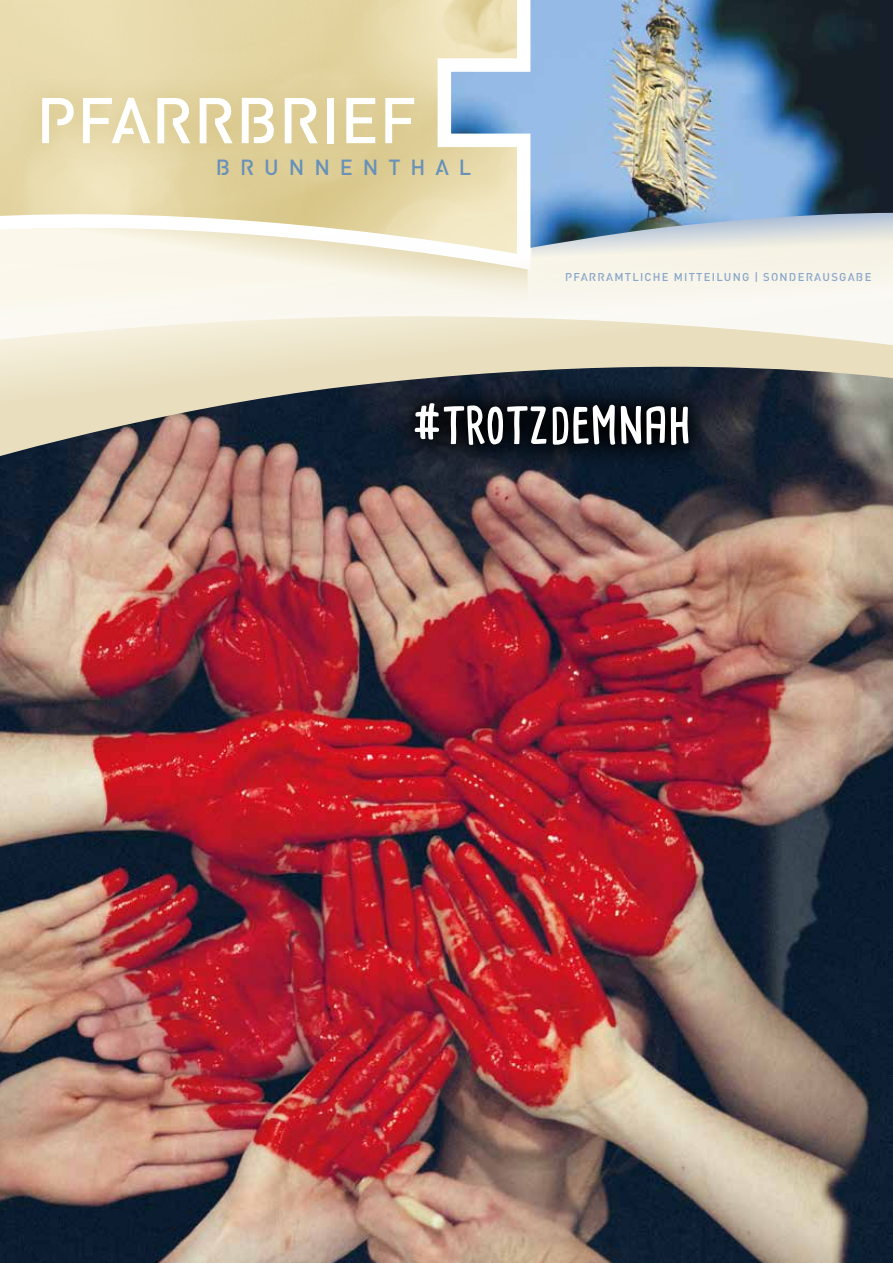
<style>
.page{position:relative;width:893px;height:1263px;background:#fff}
.page>*{position:absolute;margin:0;border:0;box-sizing:border-box;transform-origin:0 0}
.t1{font:500 63.6px "Streetvertising";letter-spacing:.01em;color:#fff}
.t2{font:700 55.8px "Cardenio Modern";color:#fff}
.t3{font:500 21.6px "Streetvertising";letter-spacing:.46em;color:#6891ba}
.t4{font:500 11.25px "Streetvertising";letter-spacing:.11em;color:#8aa6c8}
</style>
<div class="page">
<img style="left:0;top:601px;width:893px;height:662px">
<img style="left:537px;top:0;width:356px;height:157px">
<svg style="left:391px;top:0;width:146px;height:157px"></svg>
<div style="left:22px;top:78px;width:411px;height:85px;background:#d4c180;opacity:.75"></div>
<img style="left:0;top:157px;width:893px;height:444px">
<svg style="left:0;top:194px;width:893px;height:181px"></svg>
<svg style="left:389px;top:377px;width:326px;height:94px;background:#0d1520"></svg>
<h1 class="t1" style="left:36px;top:92px;width:382px">PFARRBRIEF</h1>
<h3 class="t3" style="left:216px;top:158px;width:257px">BRUNNENTHAL</h3>
<p class="t4" style="left:565px;top:272px;width:308px">PFARRAMTLICHE MITTEILUNG | SONDERAUSGABE</p>
<h2 class="t2" style="left:413px;top:385px;width:280px">#TROTZDEMNAH</h2>
</div>
